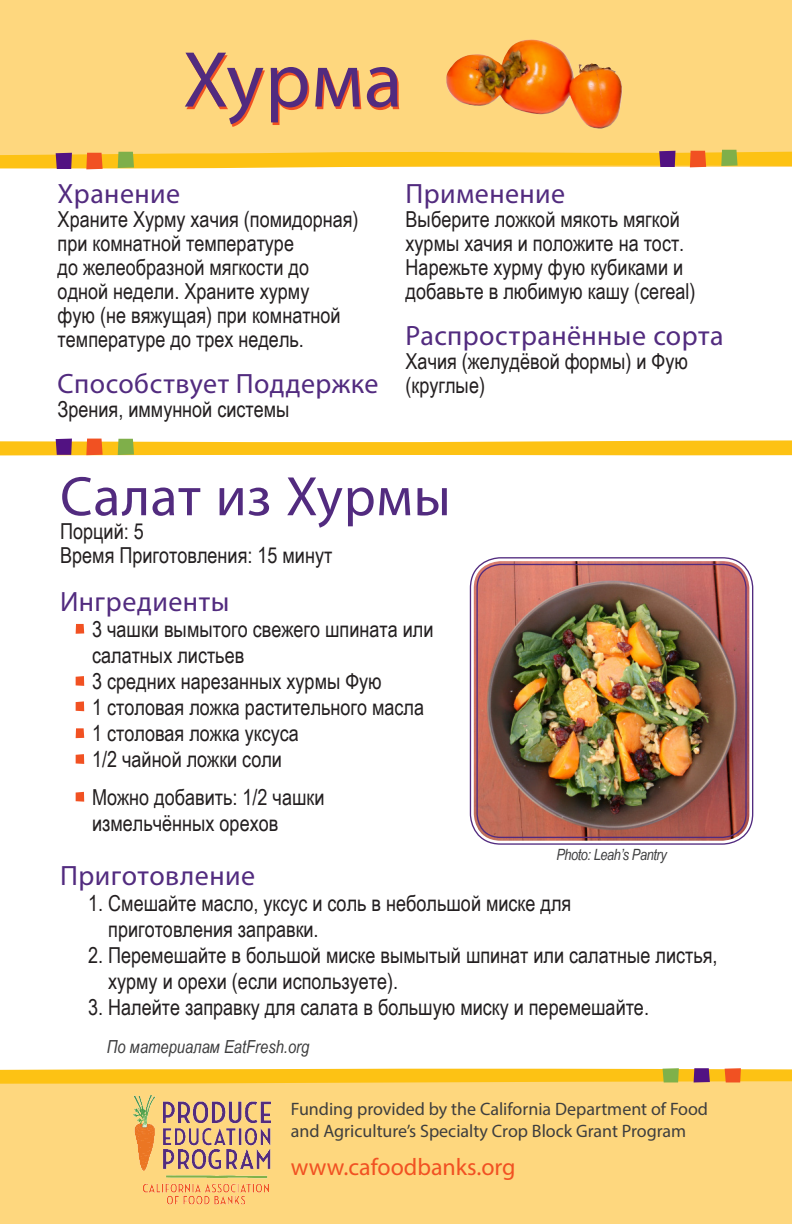
<style>
.page{position:relative;width:792px;height:1224px;background:#fff}
.page>*{position:absolute;margin:0;border:0;box-sizing:border-box;transform-origin:0 0}
.t1{font:80px "Myriad Pro";letter-spacing:.015em;color:#522b7f}
.t2{font:56px "Myriad Pro";letter-spacing:.015em;color:#522b7f}
.t3{font:28px "Myriad Pro";letter-spacing:.015em;color:#522b7f}
.t4{font:24px "Myriad Pro";color:#f15122}
.t5{font:22px/24px "Arial Narrow";color:#231f20}
.t6{font:18px/22px "Myriad Pro";color:#3e3e3f}
.t7{font:italic 18px "Arial Narrow";color:#3e3e3f}
.t8{font:italic 15.6px "Arial Narrow";letter-spacing:-.025em;color:#3e3e3f}
</style>
<div class="page">
<div style="left:0;top:1075px;width:792px;height:149px;background:#fed77e"></div>
<svg style="left:0;top:1068px;width:792px;height:16px;background:#f7c22f"></svg>
<svg style="left:76px;top:701px;width:8px;height:10px"></svg>
<div style="left:76px;top:624px;width:8px;height:10px;background:#f15122"></div>
<svg style="left:76px;top:676px;width:8px;height:10px"></svg>
<div style="left:76px;top:728px;width:8px;height:10px;background:#f15122"></div>
<svg style="left:76px;top:754px;width:8px;height:10px"></svg>
<svg style="left:76px;top:792px;width:8px;height:10px"></svg>
<img style="left:474px;top:561px;width:275px;height:280px">
<div style="left:470px;top:557px;width:283px;height:288px;border:1px solid #522b7f;border-radius:30px"></div>
<div style="left:476px;top:564px;width:271px;height:274px;border:1px solid #522b7f;border-radius:24px"></div>
<img style="left:134px;top:1095px;width:137px;height:110px">
<div style="left:0;top:0;width:792px;height:166px;background:#fed77e"></div>
<svg style="left:0;top:439px;width:792px;height:17px;background:#f7c843"></svg>
<svg style="left:0;top:150px;width:792px;height:19px"></svg>
<img style="left:446px;top:40px;width:118px;height:74px">
<p class="t1" style="left:183px;top:30px;width:221px">Хурма</p>
<p class="t3" style="left:58px;top:177px;width:124px">Хранение</p>
<p class="t5" style="left:58px;top:207px;width:302px">Храните Хурму хачия (помидорная) при комнатной температуре<br>до желеобразной мягкости до одной недели. Храните хурму<br>фую (не вяжущая) при комнатной температуре до трех недель.</p>
<p class="t3" style="left:58px;top:367px;width:322px">Способствует Поддержке</p>
<p class="t5" style="left:58px;top:397px;width:233px">Зрения, иммунной системы</p>
<p class="t3" style="left:406px;top:177px;width:161px">Применение</p>
<p class="t5" style="left:406px;top:207px;width:276px">Выберите ложкой мякоть мягкой</p>
<p class="t5" style="left:406px;top:231px;width:280px">хурмы хачия и положите на тост.</p>
<p class="t5" style="left:406px;top:255px;width:291px">Нарежьте хурму фую кубиками и добавьте в любимую кашу (cereal)</p>
<p class="t3" style="left:406px;top:319px;width:320px">Распространённые сорта</p>
<p class="t5" style="left:406px;top:349px;width:284px">Хачия (желудёвой формы) и Фую (круглые)</p>
<p class="t2" style="left:60px;top:462px;width:392px">Салат из Хурмы</p>
<p class="t5" style="left:60px;top:519px;width:85px">Порций: 5</p>
<p class="t5" style="left:60px;top:543px;width:274px">Время Приготовления: 15 минут</p>
<p class="t3" style="left:60px;top:585px;width:171px">Ингредиенты</p>
<p class="t5" style="left:92px;top:616px;width:343px;line-height:26px">3 чашки вымытого свежего шпината или салатных листьев</p>
<p class="t5" style="left:92px;top:669px;width:291px">3 средних нарезанных хурмы Фую</p>
<p class="t5" style="left:92px;top:695px;width:334px">1 столовая ложка растительного масла</p>
<p class="t5" style="left:92px;top:721px;width:208px">1 столовая ложка уксуса</p>
<p class="t5" style="left:92px;top:747px;width:191px">1/2 чайной ложки соли</p>
<p class="t5" style="left:92px;top:784px;width:234px;line-height:26px">Можно добавить: 1/2 чашки измельчённых орехов</p>
<p class="t3" style="left:60px;top:859px;width:196px">Приготовление</p>
<p class="t5" style="left:88px;top:891px;width:485px">1. Смешайте масло, уксус и соль в небольшой миске для</p>
<p class="t5" style="left:108px;top:917px;width:212px">приготовления заправки.</p>
<p class="t5" style="left:108px;top:942px;width:611px;line-height:26px;text-indent:-20px">2. Перемешайте в большой миске вымытый шпинат или салатные листья, хурму и орехи (если используете).</p>
<p class="t5" style="left:88px;top:995px;width:562px">3. Налейте заправку для салата в большую миску и перемешайте.</p>
<p class="t7" style="left:107px;top:1035px;width:204px">По материалам EatFresh.org</p>
<p class="t8" style="left:556px;top:843px;width:112px">Photo: Leah’s Pantry</p>
<p class="t6" style="left:291px;top:1098px;width:419px">Funding provided by the California Department of Food and Agriculture’s Specialty Crop Block Grant Program</p>
<p class="t4" style="left:291px;top:1152px;width:226px">www.cafoodbanks.org</p>
</div>
